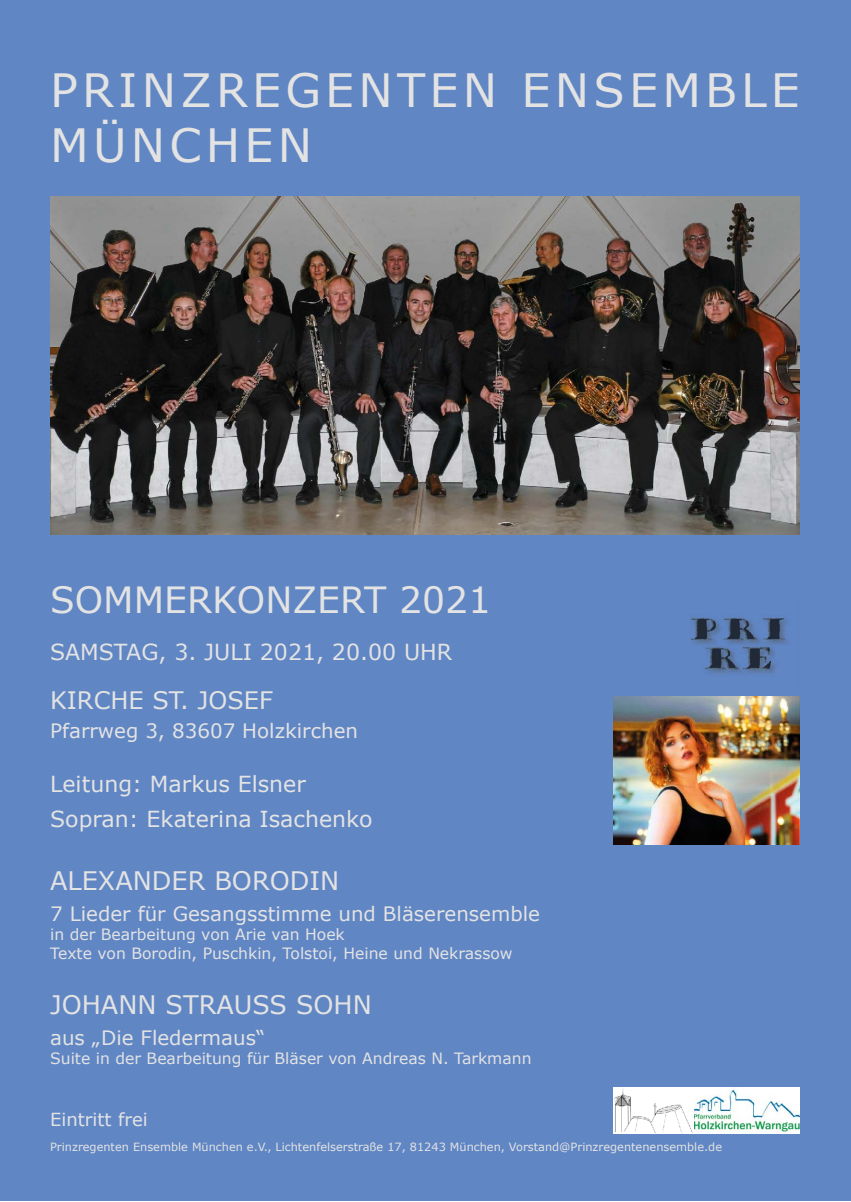
<style>
.page{position:relative;width:851px;height:1202px;background:#fff}
.page>*{position:absolute;margin:0;border:0;box-sizing:border-box;transform-origin:0 0}
.t1{font:45.8px/55px "Verdana";letter-spacing:.09em;color:#e3e3e3}
.t2{font:36.2px "Verdana";color:#e3e3e3}
.t3{font:25.4px "Verdana";color:#e3e3e3}
.t4{font:24px "Verdana";color:#e3e3e3}
.t5{font:22px/34.6px "Verdana";color:#e3e3e3}
.t6{font:19.8px "Verdana";color:#e3e3e3}
.t7{font:18px "Verdana";color:#e3e3e3}
.t8{font:15.6px/18.6px "Verdana";color:#e3e3e3}
.t9{font:11.4px "Verdana";color:#e3e3e3}
</style>
<div class="page">
<div style="left:0;top:0;width:850px;height:1201px;background:#6086c4"></div>
<img style="left:613px;top:1088px;width:186px;height:45px">
<img style="left:50px;top:197px;width:749px;height:337px">
<img style="left:690px;top:617px;width:97px;height:57px">
<img style="left:613px;top:697px;width:186px;height:148px">
<h1 class="t1" style="left:50px;top:62px;width:751px">PRINZREGENTEN ENSEMBLE<br>MÜNCHEN</h1>
<h2 class="t2" style="left:50px;top:575px;width:442px">SOMMERKONZERT 2021</h2>
<h3 class="t5" style="left:50px;top:634px;width:403px">SAMSTAG, 3. JULI 2021, 20.00 UHR</h3>
<h3 class="t4" style="left:50px;top:684px;width:224px">KIRCHE ST. JOSEF</h3>
<p class="t6" style="left:50px;top:717px;width:309px">Pfarrweg 3, 83607 Holzkirchen</p>
<h3 class="t5" style="left:50px;top:767px;width:324px">Leitung: Markus Elsner<br>Sopran: Ekaterina Isachenko</h3>
<h3 class="t3" style="left:50px;top:863px;width:291px">ALEXANDER BORODIN</h3>
<p class="t6" style="left:50px;top:901px;width:491px">7 Lieder für Gesangsstimme und Bläserensemble</p>
<p class="t8" style="left:50px;top:925px;width:464px">in der Bearbeitung von Arie van Hoek<br>Texte von Borodin, Puschkin, Tolstoi, Heine und Nekrassow</p>
<h3 class="t3" style="left:50px;top:987px;width:323px">JOHANN STRAUSS SOHN</h3>
<p class="t6" style="left:50px;top:1024px;width:216px">aus „Die Fledermaus“</p>
<p class="t8" style="left:50px;top:1049px;width:483px">Suite in der Bearbeitung für Bläser von Andreas N. Tarkmann</p>
<p class="t7" style="left:50px;top:1107px;width:99px">Eintritt frei</p>
<p class="t9" style="left:50px;top:1139px;width:673px">Prinzregenten Ensemble München e.V., Lichtenfelserstraße 17, 81243 München, Vorstand@Prinzregentenensemble.de</p>
</div>
